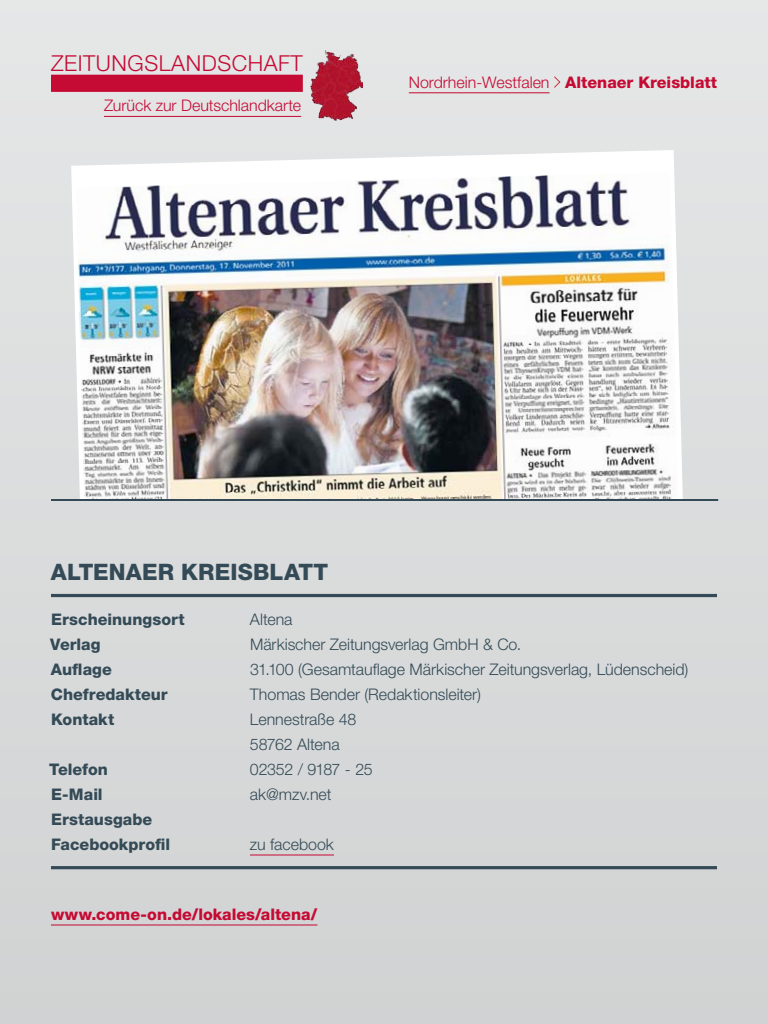
<style>
.page{position:relative;width:768px;height:1024px;background:#fff}
.page>*{position:absolute;margin:0;border:0;box-sizing:border-box;transform-origin:0 0}
.t1{font:800 22.7px "Helvetica Neue LT Std";letter-spacing:.01em;color:#344b57}
.t2{font:300 22px "Helvetica Neue LT Std";letter-spacing:.025em;color:#c50a33}
.t3{font:300 16px/25px "Helvetica Neue LT Std";letter-spacing:-.005em;color:#344b57}
.t4{font:800 16px/25px "Helvetica Neue LT Std";color:#344b57}
.t5{font:300 16px "Helvetica Neue LT Std";color:#c50a33}
.t6{font:800 16px "Helvetica Neue LT Std";color:#c50a33}
.t7{font:300 16px "Helvetica Neue LT Std";letter-spacing:-.035em;color:#344b57}
.s1{font-weight:800}
.s2{font-weight:300}
</style>
<div class="page">
<div style="left:0;top:0;width:768px;height:1024px;background:linear-gradient(to right,#d9dadb,#dadbdb)"></div>
<div style="left:51px;top:75px;width:252px;height:17px;background:#c50a33"></div>
<hr style="left:409px;top:92px;width:141px;height:1px;background:#c50a33">
<svg style="left:553px;top:75px;width:8px;height:14px"></svg>
<hr style="left:104px;top:116px;width:197px;height:1px;background:#c50a33">
<img style="left:310px;top:50px;width:53px;height:71px">
<svg style="left:71px;top:150px;width:612px;height:349px"></svg>
<img style="left:76px;top:172px;width:602px;height:327px">
<hr style="left:51px;top:594px;width:666px;height:3px;background:#344b57">
<hr style="left:51px;top:866px;width:666px;height:3px;background:#344b57">
<hr style="left:250px;top:854px;width:84px;height:2px;background:#c50a33">
<hr style="left:51px;top:924px;width:266px;height:2px;background:#c50a33">
<hr style="left:51px;top:499px;width:667px;height:2px;background:#344b57">
<h2 class="t2" style="left:51px;top:49px;width:253px">Zeitungslandschaft</h2>
<p class="t5" style="left:104px;top:96px;width:199px">Zurück zur Deutschlandkarte</p>
<p class="t5" style="left:409px;top:72px;width:310px">Nordrhein-Westfalen <span class="s1">Altenaer Kreisblatt</span></p>
<h1 class="t1" style="left:51px;top:559px;width:279px">Altenaer Kreisblatt</h1>
<p class="t4" style="left:51px;top:607px;width:175px">Erscheinungsort <span class="s2">A</span></p>
<p class="t3" style="left:260px;top:606px;width:34px">ltena</p>
<p class="t4" style="left:50px;top:632px;width:52px">Verlag</p>
<p class="t3" style="left:250px;top:631px;width:273px">Märkischer Zeitungsverlag GmbH &amp; Co.</p>
<p class="t4" style="left:51px;top:657px;width:62px">Auflage</p>
<p class="t3" style="left:250px;top:656px;width:440px">31.100 (Gesamtauflage Märkischer Zeitungsverlag, Lüdenscheid)</p>
<p class="t4" style="left:51px;top:682px;width:166px">Chefredakteur <span class="s2">T</span></p>
<p class="t3" style="left:259px;top:681px;width:224px">homas Bender (Redaktionsleiter)</p>
<p class="t4" style="left:51px;top:707px;width:65px">Kontakt</p>
<p class="t3" style="left:250px;top:706px;width:108px">Lennestraße 48<br>58762 Altena</p>
<p class="t4" style="left:49px;top:757px;width:60px">Telefon</p>
<p class="t7" style="left:250px;top:759px;width:124px">02352 / 9187 - 25</p>
<p class="t4" style="left:51px;top:782px;width:53px">E-Mail</p>
<p class="t3" style="left:250px;top:781px;width:83px">ak@mzv.net</p>
<p class="t4" style="left:51px;top:807px;width:121px">Erstausgabe<br>Facebookprofil</p>
<p class="t3" style="left:250px;top:831px;width:85px">zu facebook</p>
<p class="t6" style="left:51px;top:905px;width:268px">www.come-on.de/lokales/altena/</p>
</div>
